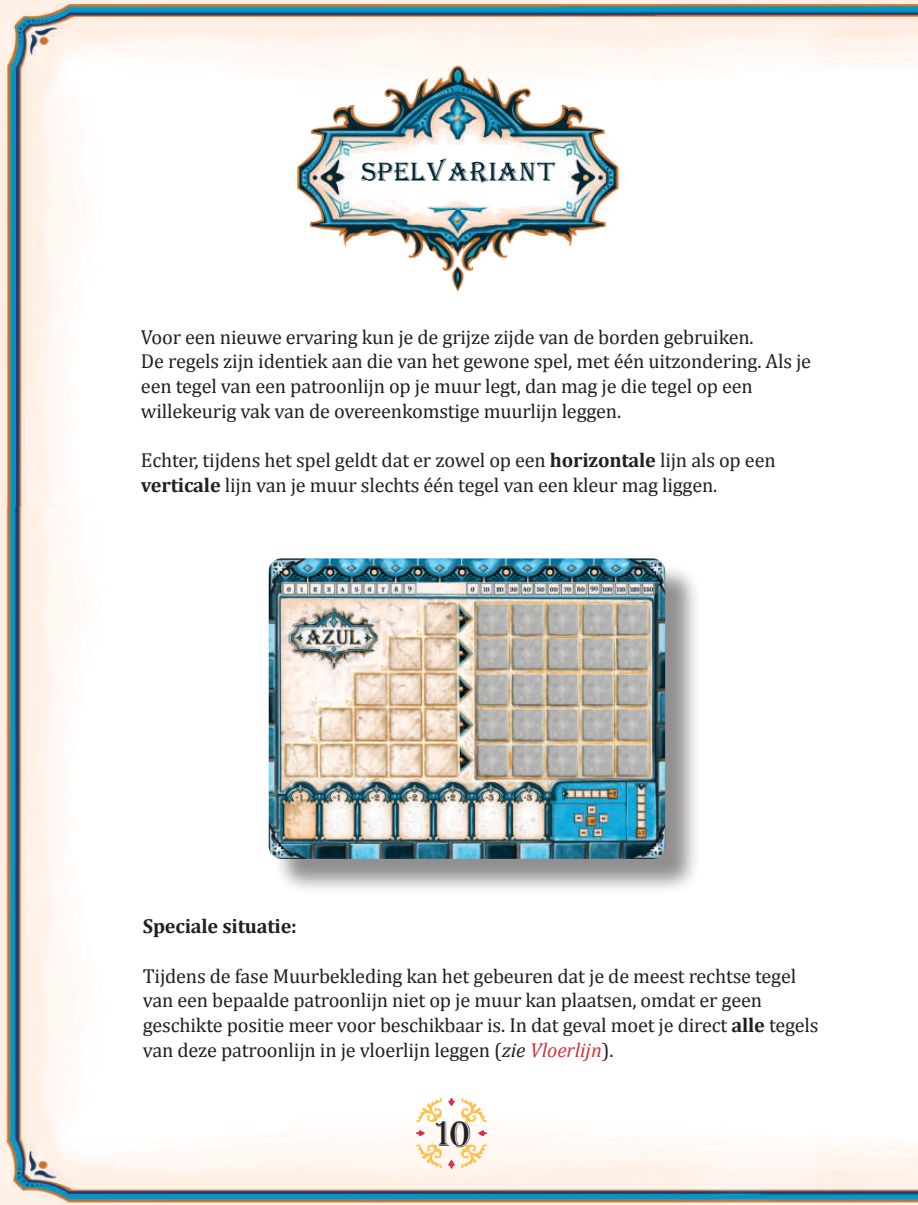
<style>
.page{position:relative;width:918px;height:1205px;background:#fff}
.page>*{position:absolute;margin:0;border:0;box-sizing:border-box;transform-origin:0 0}
.t1{font:42.75px "Algeria";color:#231f20}
.t2{font:31.5px "Algeria";color:#002634}
.t3{font:20.25px/24.8px "Cambria";letter-spacing:-.01em;color:#231f20}
.t4{font:700 20.25px "Cambria";letter-spacing:-.01em;color:#231f20}
.s1{font-weight:700}
.s2{font-style:italic}
.s3{font-style:italic;color:#d63237}
</style>
<div class="page">
<img style="left:0;top:0;width:917px;height:1204px">
<svg style="left:460px;top:1097px;width:26px;height:25px"></svg>
<svg style="left:416px;top:1097px;width:38px;height:25px"></svg>
<svg style="left:416px;top:1130px;width:8px;height:6px"></svg>
<svg style="left:460px;top:1143px;width:26px;height:25px"></svg>
<svg style="left:478px;top:1130px;width:8px;height:6px"></svg>
<svg style="left:416px;top:1143px;width:38px;height:25px"></svg>
<img style="left:285px;top:59px;width:347px;height:237px">
<div style="left:272px;top:562px;width:429px;height:332px;background:#231f20;opacity:.5"></div>
<img style="left:269px;top:558px;width:396px;height:300px">
<h2 class="t2" style="left:361px;top:157px;width:197px">SPELVARIANT</h2>
<p class="t3" style="left:141px;top:324px;width:671px">Voor een nieuwe ervaring kun je de grijze zijde van de borden gebruiken.<br>De regels zijn identiek aan die van het gewone spel, met één uitzondering. Als je een tegel van een patroonlijn op je muur legt, dan mag je die tegel op een willekeurig vak van de overeenkomstige muurlijn leggen.</p>
<p class="t3" style="left:141px;top:448px;width:636px">Echter, tijdens het spel geldt dat er zowel op een <span class="s1">horizontale</span> lijn als op een <span class="s1">verticale</span> lijn van je muur slechts één tegel van een kleur mag liggen.</p>
<p class="t4" style="left:143px;top:911px;width:156px">Speciale situatie:</p>
<p class="t3" style="left:143px;top:963px;width:677px">Tijdens de fase Muurbekleding kan het gebeuren dat je de meest rechtse tegel van een bepaalde patroonlijn niet op je muur kan plaatsen, omdat er geen geschikte positie meer voor beschikbaar is. In dat geval moet je direct <span class="s1">alle</span> tegels van deze patroonlijn in je vloerlijn leggen (<span class="s2">zie</span> <span class="s3">Vloerlijn</span>).</p>
<h1 class="t1" style="left:436px;top:1114px;width:36px">10</h1>
</div>
